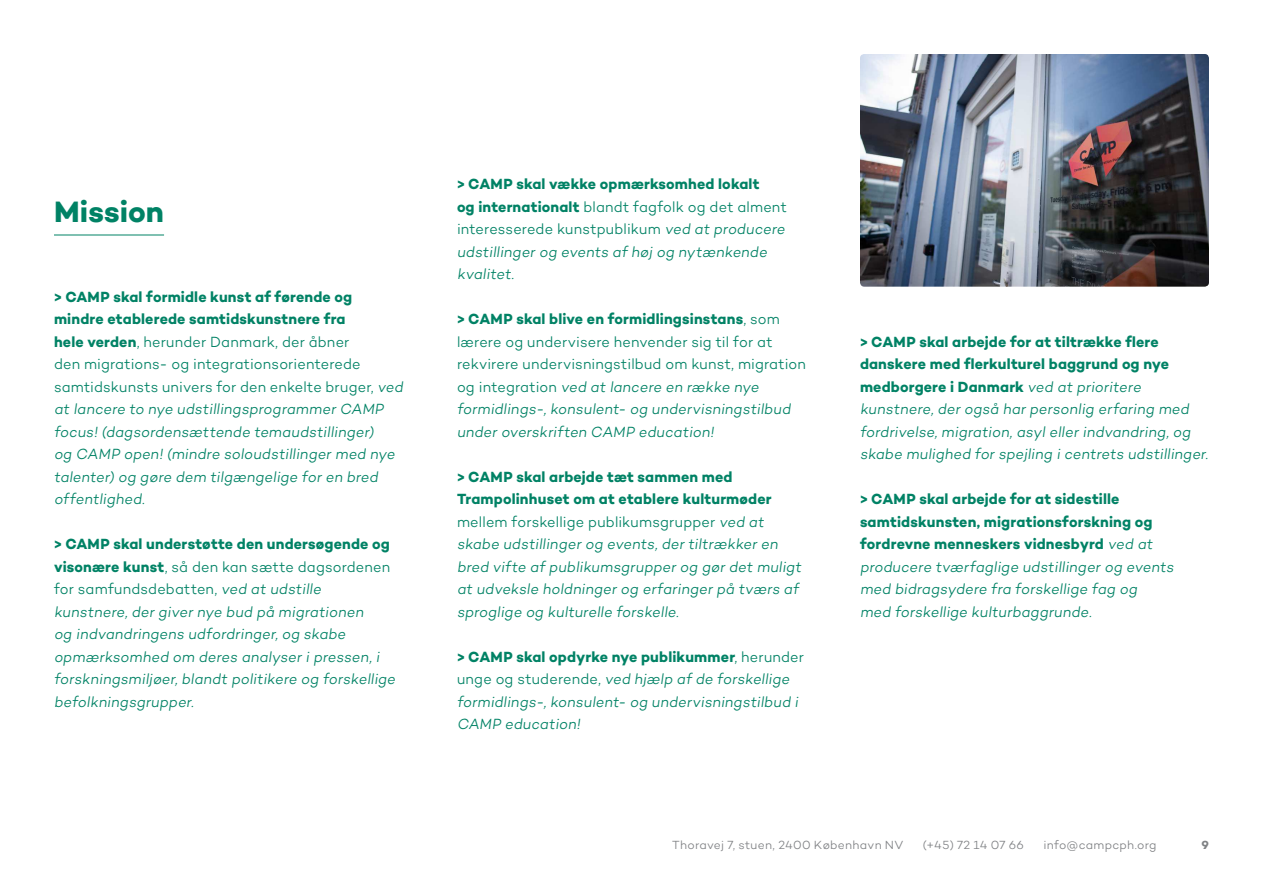
<style>
.page{position:relative;width:1263px;height:893px;background:#fff}
.page>*{position:absolute;margin:0;border:0;box-sizing:border-box;transform-origin:0 0}
.t1{font:700 30px "Campton";color:#008265}
.t2{font:300 15px/22.5px "Campton";letter-spacing:.01em;color:#008265;scale:.96 1}
.t3{font:700 15px/22.5px "Campton";letter-spacing:.01em;color:#008265;scale:.96 1}
.t4{font:300 12px "Campton";letter-spacing:.02em;color:#808285}
.t5{font:700 12px "Campton";color:#808285}
.s1{font-weight:700}
</style>
<div class="page">
<hr style="left:54px;top:235px;width:110px;height:1px;background:#008265">
<img style="left:860px;top:54px;width:349px;height:233px">
<h1 class="t1" style="left:54px;top:199px;width:112px">Mission</h1>
<p class="t2" style="left:54px;top:286px;width:367px"><span class="s1">&gt; CAMP skal formidle kunst af førende og mindre etablerede samtidskunstnere fra<br>hele verden</span>, herunder Danmark, der åbner<br>den migrations- og integrationsorienterede samtidskunsts univers for den enkelte bruger, ved at lancere to nye udstillingsprogrammer CAMP focus! (dagsordensættende temaudstillinger)<br>og CAMP open! (mindre soloudstillinger med nye talenter) og gøre dem tilgængelige for en bred offentlighed.</p>
<p class="t2" style="left:54px;top:534px;width:359px"><span class="s1">&gt; CAMP skal understøtte den undersøgende og visonære kunst</span>, så den kan sætte dagsordenen for samfundsdebatten, ved at udstille kunstnere, der giver nye bud på migrationen<br>og indvandringens udfordringer, og skabe opmærksomhed om deres analyser i pressen, i forskningsmiljøer, blandt politikere og forskellige befolkningsgrupper.</p>
<p class="t2" style="left:457px;top:174px;width:345px"><span class="s1">&gt; CAMP skal vække opmærksomhed lokalt<br>og internationalt</span> blandt fagfolk og det alment interesserede kunstpublikum ved at producere udstillinger og events af høj og nytænkende kvalitet.</p>
<p class="t2" style="left:457px;top:309px;width:365px"><span class="s1">&gt; CAMP skal blive en formidlingsinstans</span>, som lærere og undervisere henvender sig til for at rekvirere undervisningstilbud om kunst, migration og integration ved at lancere en række nye formidlings-, konsulent- og undervisningstilbud under overskriften CAMP education!</p>
<p class="t3" style="left:457px;top:466px;width:329px">&gt; CAMP skal arbejde tæt sammen med<br>Trampolinhuset om at etablere kulturmøder</p>
<p class="t2" style="left:457px;top:511px;width:362px">mellem forskellige publikumsgrupper ved at skabe udstillinger og events, der tiltrækker en bred vifte af publikumsgrupper og gør det muligt at udveksle holdninger og erfaringer på tværs af sproglige og kulturelle forskelle.</p>
<p class="t2" style="left:457px;top:646px;width:363px"><span class="s1">&gt; CAMP skal opdyrke nye publikummer</span>, herunder unge og studerende, ved hjælp af de forskellige formidlings-, konsulent- og undervisningstilbud i CAMP education!</p>
<p class="t2" style="left:860px;top:331px;width:366px"><span class="s1">&gt; CAMP skal arbejde for at tiltrække flere danskere med flerkulturel baggrund og nye medborgere i Danmark</span> ved at prioritere kunstnere, der også har personlig erfaring med fordrivelse, migration, asyl eller indvandring, og skabe mulighed for spejling i centrets udstillinger.</p>
<p class="t2" style="left:860px;top:489px;width:330px"><span class="s1">&gt; CAMP skal arbejde for at sidestille samtidskunsten, migrationsforskning og fordrevne menneskers vidnesbyrd</span> ved at producere tværfaglige udstillinger og events med bidragsydere fra forskellige fag og med forskellige kulturbaggrunde.</p>
<p class="t4" style="left:672px;top:840px;width:233px">Thoravej 7, stuen, 2400 København NV</p>
<p class="t4" style="left:923px;top:840px;width:102px">(+45) 72 14 07 66</p>
<p class="t4" style="left:1043px;top:840px;width:115px">info@campcph.org</p>
<p class="t5" style="left:1201px;top:840px;width:9px">9</p>
</div>
